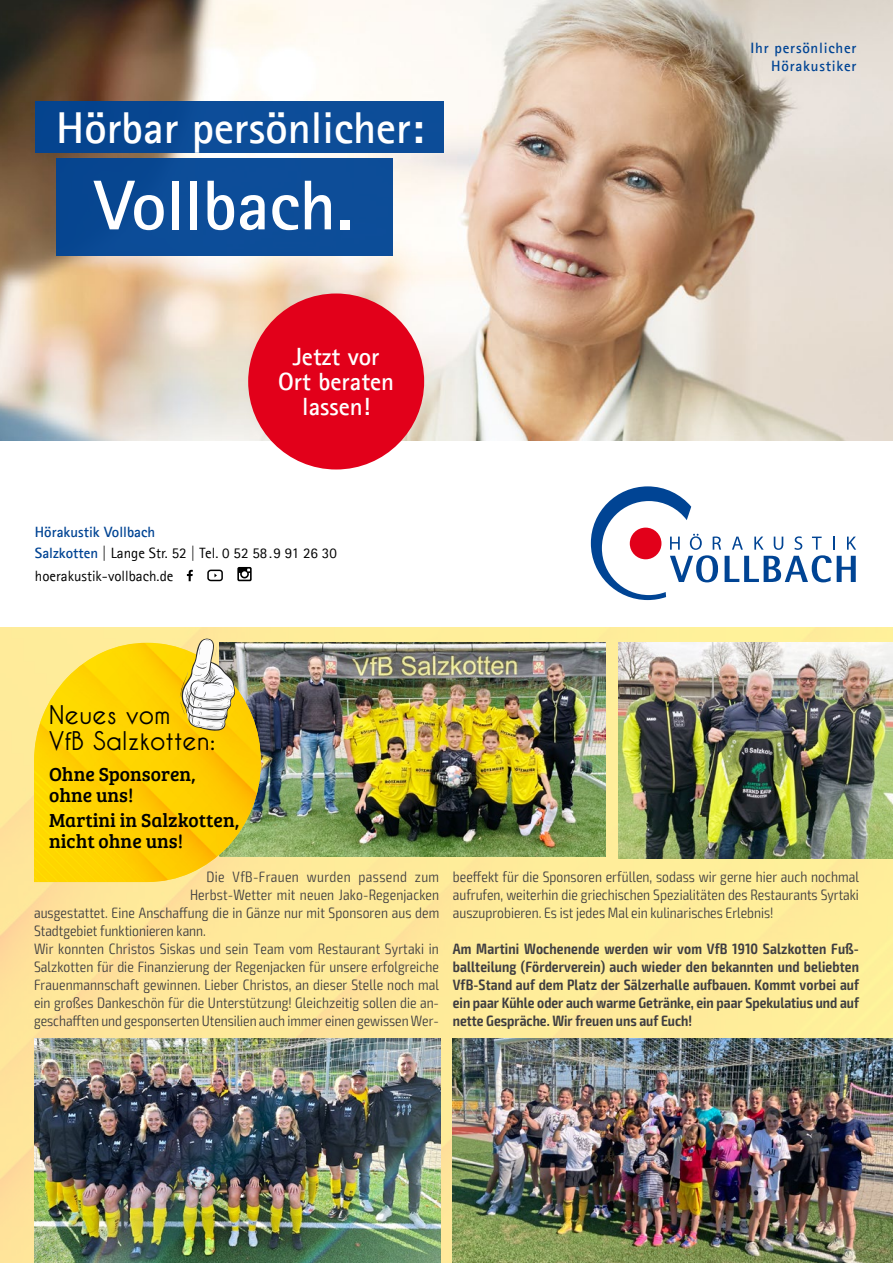
<style>
.page{position:relative;width:893px;height:1263px;background:#fff}
.page>*{position:absolute;margin:0;border:0;box-sizing:border-box;transform-origin:0 0}
.t1{font:700 70.5px "Agfa Rotis Sans Serif";color:#fff}
.t2{font:700 44.7px "Agfa Rotis Sans Serif";color:#fff}
.t3{font:700 25.5px/26.5px "Caviar Dreams";color:#000}
.t4{font:700 24.9px/24.9px "Agfa Rotis Sans Serif";color:#fff;text-align:center}
.t5{font:19.5px/21px "Bree Serif";color:#000}
.t6{font:300 condensed 15px/18px "Exo 2";color:#3e3d40;text-align:justify}
.t7{font:600 condensed 15px/18px "Exo 2";color:#3e3d40;text-align:justify}
.t8{font:300 condensed 15px "Exo 2";letter-spacing:.025em;color:#3e3d40}
.t9{font:700 15px/18px "Agfa Rotis Sans Serif";letter-spacing:.05em;color:#004494;text-align:right}
.t10{font:14.85px/21.9px "Agfa Rotis Sans Serif";color:#000}
.s1{font-weight:700;color:#004494}
</style>
<div class="page">
<img style="left:0;top:627px;width:893px;height:636px">
<img style="left:34px;top:1038px;width:406px;height:225px">
<img style="left:619px;top:643px;width:274px;height:215px">
<img style="left:453px;top:1038px;width:440px;height:225px">
<img style="left:261px;top:643px;width:345px;height:214px">
<img style="left:34px;top:643px;width:227px;height:239px">
<img style="left:0;top:0;width:893px;height:440px">
<svg style="left:591px;top:486px;width:265px;height:114px"></svg>
<svg style="left:187px;top:570px;width:6px;height:11px"></svg>
<svg style="left:237px;top:567px;width:15px;height:14px"></svg>
<div style="left:207px;top:570px;width:16px;height:11px;border:1px solid #000;border-radius:3px"></div>
<div style="left:35px;top:102px;width:409px;height:51px;background:#0c4d98"></div>
<div style="left:56px;top:158px;width:337px;height:97px;background:#0c4d98"></div>
<div style="left:248px;top:293px;width:176px;height:176px;background:#e2001a;border-radius:50%"></div>
<svg style="left:179px;top:637px;width:56px;height:94px"></svg>
<hr style="left:0;top:173px;width:1px;height:69px;background:#b1b3b4">
<h2 class="t2" style="left:56px;top:99px;width:369px">Hörbar persönlicher:</h2>
<h1 class="t1" style="left:95px;top:161px;width:260px">Vollbach.</h1>
<h3 class="t4" style="left:278px;top:344px;width:117px">Jetzt vor<br>Ort beraten lassen!</h3>
<p class="t10" style="left:35px;top:521px;width:303px"><span class="s1">Hörakustik Vollbach<br>Salzkotten</span> | Lange Str. 52 | Tel. 0 52 58.9 91 26 30 hoerakustik-vollbach.de</p>
<p class="t9" style="left:750px;top:39px;width:107px">Ihr persönlicher<br>Hörakustiker</p>
<p class="t3" style="left:49px;top:701px;width:168px">Neues vom<br>VfB Salzkotten:</p>
<p class="t5" style="left:49px;top:762px;width:148px">Ohne Sponsoren, ohne uns!</p>
<p class="t5" style="left:49px;top:809px;width:192px">Martini in Salzkotten, nicht ohne uns!</p>
<p class="t8" style="left:207px;top:868px;width:234px">Die VfB-Frauen wurden passend zum</p>
<p class="t6" style="left:190px;top:886px;width:251px">Herbst-Wetter mit neuen Jako-Regenjacken</p>
<p class="t6" style="left:34px;top:904px;width:407px">ausgestattet. Eine Anschaffung die in Gänze nur mit Sponsoren aus dem</p>
<p class="t6" style="left:34px;top:922px;width:174px">Stadtgebiet funktionieren kann.</p>
<p class="t6" style="left:34px;top:940px;width:407px">Wir konnten Christos Siskas und sein Team vom Restaurant Syrtaki in Salzkotten für die Finanzierung der Regenjacken für unsere erfolgreiche Frauenmannschaft gewinnen. Lieber Christos, an dieser Stelle noch mal ein großes Dankeschön für die Unterstützung! Gleichzeitig sollen die an&shy;geschafften und gesponserten Utensilien auch immer einen gewissen Wer-</p>
<p class="t6" style="left:453px;top:868px;width:408px">beeffekt für die Sponsoren erfüllen, sodass wir gerne hier auch nochmal aufrufen, weiterhin die griechischen Spezialitäten des Restaurants Syrtaki auszuprobieren. Es ist jedes Mal ein kulinarisches Erlebnis!</p>
<p class="t7" style="left:453px;top:940px;width:408px">Am Martini Wochenende werden wir vom VfB 1910 Salzkotten Fuß&shy;ballteilung (Förderverein) auch wieder den bekannten und beliebten VfB-Stand auf dem Platz der Sälzerhalle aufbauen. Kommt vorbei auf ein paar Kühle oder auch warme Getränke, ein paar Spekulatius und auf nette Gespräche. Wir freuen uns auf Euch!</p>
</div>
